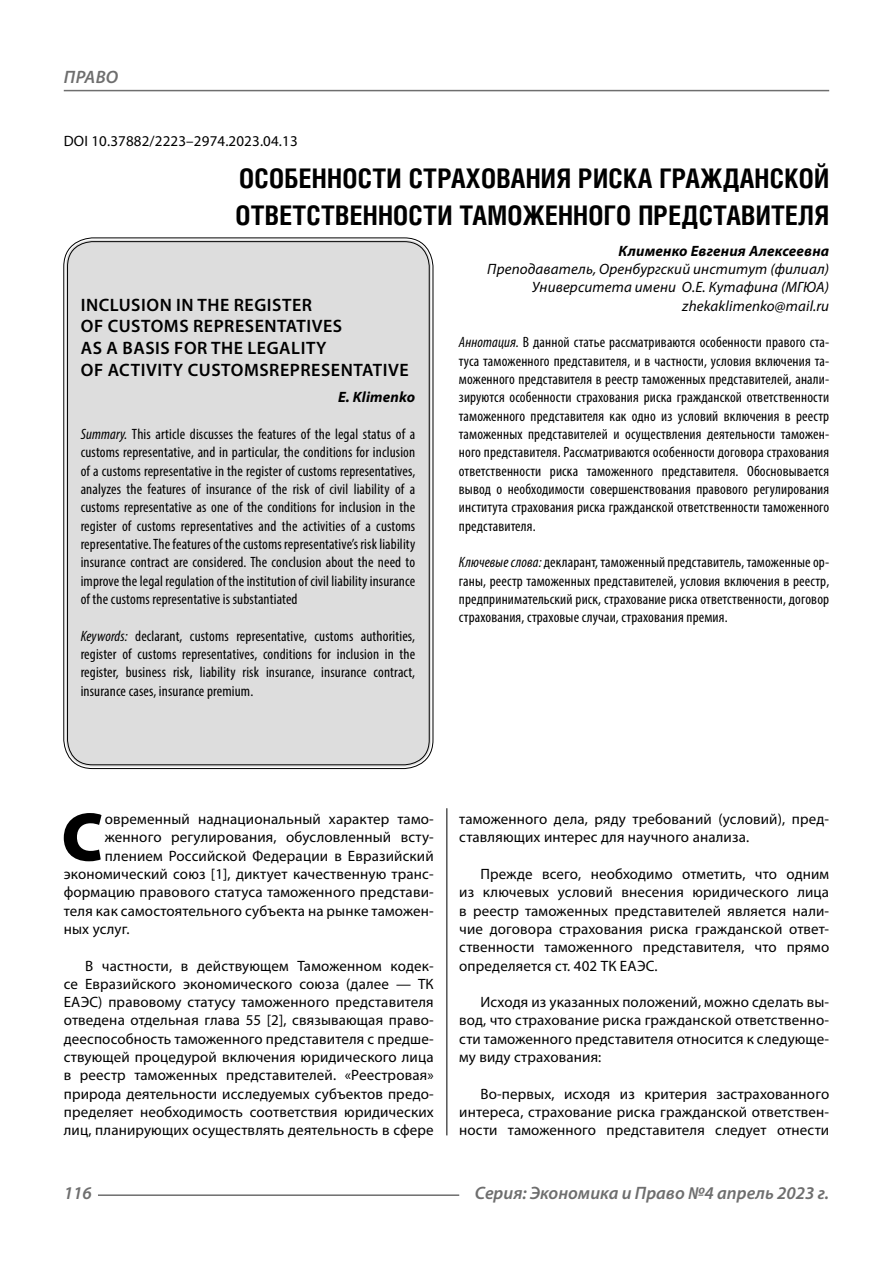
<style>
.page{position:relative;width:893px;height:1263px;background:#fff}
.page>*{position:absolute;margin:0;border:0;box-sizing:border-box;transform-origin:0 0}
.Bukvica{font:900 69.3px "Myriad Pro";color:#000}
.Header{font:700 27px/37.5px "Helios Cond C";letter-spacing:.01em;color:#000}
.Header-eng{font:600 18px/21.6px "Myriad Pro";letter-spacing:.03em;color:#000}
.t1{font:italic 600 18px "Myriad Pro";color:#6e6e6e}
.Normal{font:15px/18.3px "Myriad Pro";letter-spacing:.01em;color:#000;text-align:justify}
.Annotation-rus{font:condensed 15px/18.3px "Myriad Pro";letter-spacing:.01em;color:#000;text-align:justify}
.Annotation-eng{font:condensed 15px/18.3px "Myriad Pro";letter-spacing:.01em;color:#000;text-align:justify}
.Bukvica-2{font:15px "Myriad Pro";letter-spacing:.01em;color:#000}
.Author-doc{font:italic 15px/18.3px "Myriad Pro";letter-spacing:.01em;color:#000;text-align:right}
.DOI{font:15px "Myriad Pro";letter-spacing:.01em;color:#000}
.Author{font:italic 700 15px "Myriad Pro";letter-spacing:.01em;color:#000}
.Author-email{font:italic 15px "Myriad Pro";letter-spacing:.01em;color:#000}
.Author-eng{font:italic 700 15px "Myriad Pro";letter-spacing:.01em;color:#000}
.s1{font-style:italic}
</style>
<div class="page">
<hr style="left:446px;top:787px;width:1px;height:348px;background:#000">
<div style="left:66px;top:240px;width:365px;height:527px;background:#ddd;border-radius:27px"></div>
<hr style="left:98px;top:1194px;width:361px;height:2px;background:#6e6e6e">
<hr style="left:64px;top:90px;width:765px;height:1px;background:#6e6e6e">
<p class="t1" style="left:64px;top:66px;width:12px">право</p>
<p class="DOI" style="left:64px;top:132px;width:235px">DOI 10.37882/2223–2974.2023.04.13</p>
<p class="Header" style="left:235px;top:159px;width:595px">ОСОБЕННОСТИ СТРАХОВАНИЯ РИСКА ГРАЖДАНСКОЙ<br>ОТВЕТСТВЕННОСТИ ТАМОЖЕННОГО ПРЕДСТАВИТЕЛЯ</p>
<p class="Author" style="left:619px;top:241px;width:212px">Клименко Евгения Алексеевна</p>
<p class="Author-doc" style="left:487px;top:260px;width:343px">Преподаватель, Оренбургский институт (филиал)<br>Университета имени О.Е. Кутафина (МГЮА)</p>
<p class="Author-email" style="left:682px;top:296px;width:148px">zhekaklimenko@mail.ru</p>
<p class="Annotation-rus" style="left:459px;top:333px;width:372px"><span class="s1">Аннотация.</span> В данной статье рассматриваются особенности правого ста&shy;туса таможенного представителя, и в частности, условия включения та&shy;моженного представителя в реестр таможенных представителей, анали&shy;зируются особенности страхования риска гражданской ответственности таможенного представителя как одно из условий включения в реестр таможенных представителей и осуществления деятельности таможен&shy;ного представителя. Рассматриваются особенности договора страхования ответственности риска таможенного представителя. Обосновывается вывод о необходимости совершенствования правового регулирования института страхования риска гражданской ответственности таможенного представителя.</p>
<p class="Annotation-rus" style="left:459px;top:553px;width:372px"><span class="s1">Ключевые слова:</span> декларант, таможенный представитель, таможенные ор&shy;ганы, реестр таможенных представителей, условия включения в реестр, предпринимательский риск, страхование риска ответственности, договор страхования, страховые случаи, страхования премия.</p>
<p class="Header-eng" style="left:81px;top:293px;width:329px">INCLUSION IN THE REGISTER<br>OF CUSTOMS REPRESENTATIVES<br>AS A BASIS FOR THE LEGALITY<br>OF ACTIVITY CUSTOMSREPRESENTATIVE</p>
<p class="Author-eng" style="left:338px;top:388px;width:78px">E. Klimenko</p>
<p class="Annotation-eng" style="left:81px;top:425px;width:336px"><span class="s1">Summary.</span> This article discusses the features of the legal status of a customs representative, and in particular, the conditions for inclusion of a customs representative in the register of customs representatives, analyzes the features of insurance of the risk of civil liability of a customs representative as one of the conditions for inclusion in the register of customs representatives and the activities of a customs representative. The features of the customs representative’s risk liability insurance contract are considered. The conclusion about the need to improve the legal regulation of the institution of civil liability insurance of the customs representative is substantiated</p>
<p class="Annotation-eng" style="left:81px;top:626px;width:336px"><span class="s1">Keywords:</span> declarant, customs representative, customs authorities, register of customs representatives, conditions for inclusion in the register, business risk, liability risk insurance, insurance contract, insurance cases, insurance premium.</p>
<p class="Bukvica" style="left:61px;top:791px;width:43px">С</p>
<p class="Bukvica-2" style="left:105px;top:810px;width:330px">овременный наднациональный характер тамо-</p>
<p class="Bukvica-2" style="left:105px;top:828px;width:330px">женного регулирования, обусловленный всту-</p>
<p class="Bukvica-2" style="left:105px;top:846px;width:330px">плением Российской Федерации в Евразийский</p>
<p class="Bukvica-2" style="left:64px;top:864px;width:371px">экономический союз [1], диктует качественную транс-</p>
<p class="Bukvica-2" style="left:64px;top:883px;width:371px">формацию правового статуса таможенного представи-</p>
<p class="Bukvica-2" style="left:64px;top:901px;width:371px">теля как самостоятельного субъекта на рынке таможен-</p>
<p class="Bukvica-2" style="left:64px;top:919px;width:67px">ных услуг.</p>
<p class="Normal" style="left:64px;top:956px;width:371px;text-indent:21px">В частности, в действующем Таможенном кодек&shy;се Евразийского экономического союза (далее — ТК ЕАЭС) правовому статусу таможенного представителя отведена отдельная глава 55 [2], связывающая право&shy;дееспособность таможенного представителя с предше&shy;ствующей процедурой включения юридического лица в реестр таможенных представителей. «Реестровая» природа деятельности исследуемых субъектов предо&shy;пределяет необходимость соответствия юридических лиц, планирующих осуществлять деятельность в сфере</p>
<p class="Normal" style="left:459px;top:809px;width:371px">таможенного дела, ряду требований (условий), пред&shy;ставляющих интерес для научного анализа.</p>
<p class="Normal" style="left:459px;top:864px;width:371px;text-indent:21px">Прежде всего, необходимо отметить, что одним из ключевых условий внесения юридического лица в реестр таможенных представителей является нали&shy;чие договора страхования риска гражданской ответ&shy;ственности таможенного представителя, что прямо определяется ст. 402 ТК ЕАЭС.</p>
<p class="Normal" style="left:459px;top:993px;width:371px;text-indent:21px">Исходя из указанных положений, можно сделать вы&shy;вод, что страхование риска гражданской ответственно&shy;сти таможенного представителя относится к следующе&shy;му виду страхования:</p>
<p class="Normal" style="left:459px;top:1084px;width:371px;text-indent:21px">Во-первых, исходя из критерия застрахованного интереса, страхование риска гражданской ответствен&shy;ности таможенного представителя следует отнести</p>
<p class="t1" style="left:64px;top:1182px;width:30px">116</p>
<p class="t1" style="left:475px;top:1182px;width:356px">Серия: Экономика и Право №4 апрель 2023 г.</p>
</div>
